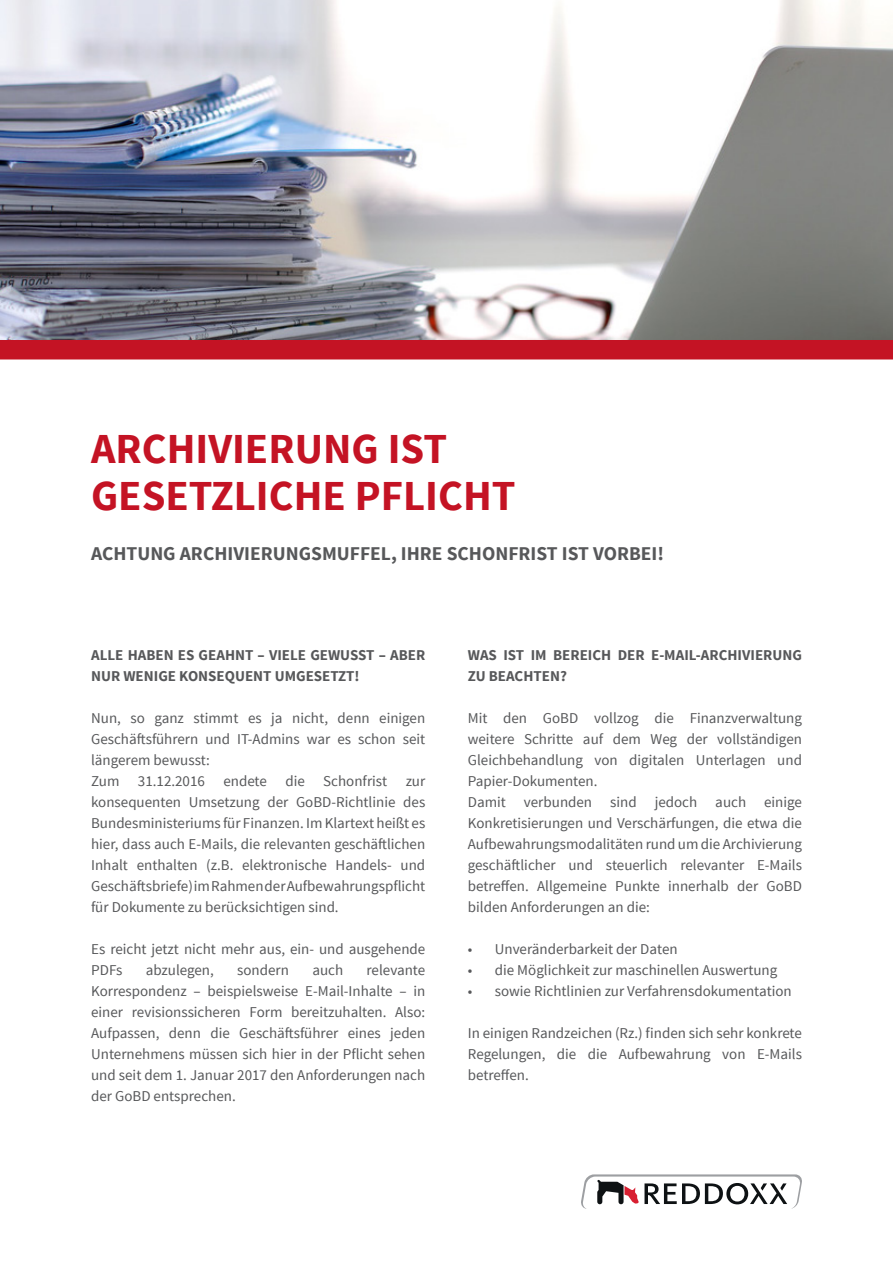
<style>
.page{position:relative;width:893px;height:1263px;background:#fff}
.page>*{position:absolute;margin:0;border:0;box-sizing:border-box;transform-origin:0 0}
.t1{font:700 42.75px/46.5px "Source Sans Pro";color:#c41324}
.t2{font:700 19.5px "Source Sans Pro";color:#57585a}
.t3{font:15px/21px "Source Sans Pro";color:#57585a}
.t4{font:700 15px/21px "Source Sans Pro";color:#57585a}
</style>
<div class="page">
<img style="left:0;top:0;width:893px;height:340px">
<div style="left:0;top:340px;width:893px;height:19px;background:#c41324"></div>
<svg style="left:581px;top:1174px;width:221px;height:35px"></svg>
<h1 class="t1" style="left:91px;top:427px;width:426px">ARCHIVIERUNG IST<br>GESETZLICHE PFLICHT</h1>
<h2 class="t2" style="left:91px;top:541px;width:574px">ACHTUNG ARCHIVIERUNGSMUFFEL, IHRE SCHONFRIST IST VORBEI!</h2>
<p class="t4" style="left:91px;top:645px;width:336px">ALLE HABEN ES GEAHNT – VIELE GEWUSST – ABER<br>NUR WENIGE KONSEQUENT UMGESETZT!</p>
<p class="t3" style="left:91px;top:708px;width:336px">Nun, so ganz stimmt es ja nicht, denn einigen Geschäftsführern und IT-Admins war es schon seit längerem bewusst:<br>Zum 31.12.2016 endete die Schonfrist zur konsequenten Umsetzung der GoBD-Richtlinie des Bundesministeriums für Finanzen. Im Klartext heißt es hier, dass auch E-Mails, die relevanten geschäftlichen Inhalt enthalten (z.B. elektronische Handels- und Geschäftsbriefe) im Rahmen der Aufbewahrungspflicht für Dokumente zu berücksichtigen sind.</p>
<p class="t3" style="left:91px;top:939px;width:336px">Es reicht jetzt nicht mehr aus, ein- und ausgehende<br>PDFs</p>
<p class="t3" style="left:91px;top:960px;width:336px;text-align:justify;text-indent:275px">relevante Korrespondenz – beispielsweise E-Mail-Inhalte – in einer revisionssicheren Form bereitzuhalten. Also:<br>Aufpassen, denn die Geschäftsführer eines jeden Unternehmens müssen sich hier in der Pflicht sehen und seit dem 1. Januar 2017 den Anforderungen nach der GoBD entsprechen.</p>
<p class="t3" style="left:146px;top:960px;width:70px">abzulegen,</p>
<p class="t3" style="left:237px;top:960px;width:53px">sondern</p>
<p class="t3" style="left:312px;top:960px;width:32px">auch</p>
<p class="t4" style="left:468px;top:645px;width:336px">WAS IST IM BEREICH DER E-MAIL-ARCHIVIERUNG<br>ZU BEACHTEN?</p>
<p class="t3" style="left:468px;top:708px;width:336px">Mit den GoBD vollzog die Finanzverwaltung weitere Schritte auf dem Weg der vollständigen Gleichbehandlung von digitalen Unterlagen und Papier-Dokumenten.<br>Damit verbunden sind jedoch auch einige Konkretisierungen und Verschärfungen, die etwa die Aufbewahrungsmodalitäten rund um die Archivierung geschäftlicher und steuerlich relevanter E-Mails betreffen. Allgemeine Punkte innerhalb der GoBD bilden Anforderungen an die:</p>
<p class="t3" style="left:468px;top:939px;width:211px">• Unveränderbarkeit der Daten</p>
<p class="t3" style="left:468px;top:960px;width:311px">• die Möglichkeit zur maschinellen Auswertung</p>
<p class="t3" style="left:468px;top:981px;width:325px">• sowie Richtlinien zur Verfahrensdokumentation</p>
<p class="t3" style="left:468px;top:1023px;width:336px;text-align:justify">In einigen Randzeichen (Rz.) finden sich sehr konkrete Regelungen, die die Aufbewahrung von E-Mails betreffen.</p>
</div>
